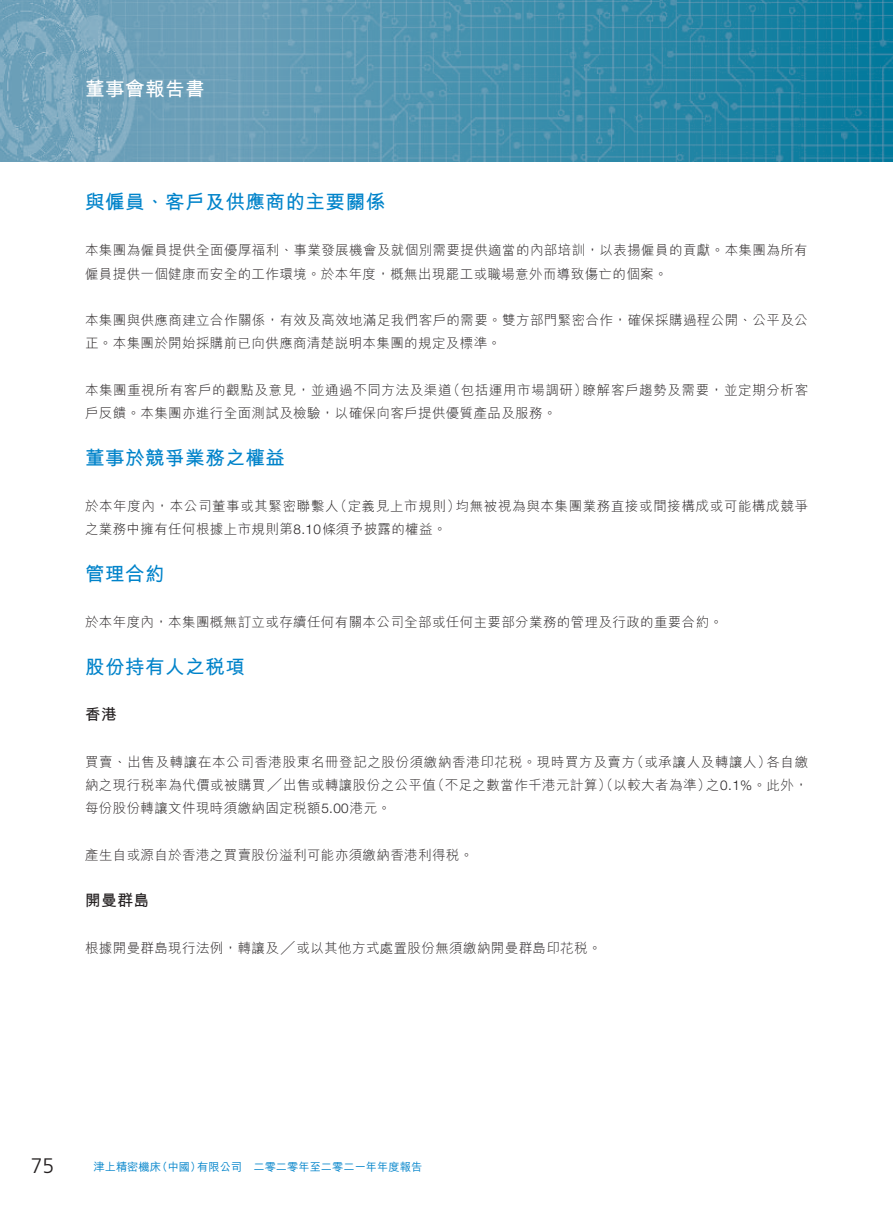
<style>
.page{position:relative;width:893px;height:1212px;background:#fff}
.page>*{position:absolute;margin:0;border:0;box-sizing:border-box;transform-origin:0 0}
.t1{font:300 21px "Frutiger LT Std";color:#231f20}
.t2{font:700 19.5px "M Hei HK";letter-spacing:.03em;color:#0083ca}
.t3{font:700 19.5px "M Hei HK";letter-spacing:.03em;color:#fff}
.t4{font:700 15.75px "M Hei HK";letter-spacing:.03em;color:#231f20}
.t5{font:300 13.5px/23.2px "M Hei HK";letter-spacing:.03em;color:#231f20}
.t6{font:500 11.25px "M Hei HK";color:#0083ca}
.s1{font-family:"Helvetica Neue LT Std"}
</style>
<div class="page">
<svg style="left:0;top:0;width:893px;height:162px"></svg>
<h2 class="t3" style="left:85px;top:74px;width:121px">董事會報告書</h2>
<h2 class="t2" style="left:85px;top:187px;width:302px">與僱員、客戶及供應商的主要關係</h2>
<p class="t5" style="left:85px;top:238px;width:724px">本集團為僱員提供全面優厚福利、事業發展機會及就個別需要提供適當的內部培訓，以表揚僱員的貢獻。本集團為所有僱員提供一個健康而安全的工作環境。於本年度，概無出現罷工或職場意外而導致傷亡的個案。</p>
<p class="t5" style="left:85px;top:308px;width:724px">本集團與供應商建立合作關係，有效及高效地滿足我們客戶的需要。雙方部門緊密合作，確保採購過程公開、公平及公正。本集團於開始採購前已向供應商清楚說明本集團的規定及標準。</p>
<p class="t5" style="left:583px;top:378px;width:227px">瞭解客戶趨勢及需要，並定期分析客</p>
<p class="t5" style="left:447px;top:378px;width:142px">（包括運用市場調研）</p>
<p class="t5" style="left:85px;top:378px;width:473px">本集團重視所有客戶的觀點及意見，並通過不同方法及渠道<br>戶反饋。本集團亦進行全面測試及檢驗，以確保向客戶提供優質產品及服務。</p>
<h2 class="t2" style="left:85px;top:443px;width:201px">董事於競爭業務之權益</h2>
<p class="t5" style="left:456px;top:494px;width:354px">均無被視為與本集團業務直接或間接構成或可能構成競爭</p>
<p class="t5" style="left:334px;top:494px;width:128px">（定義見上市規則）</p>
<p class="t5" style="left:85px;top:494px;width:363px">於本年度內，本公司董事或其緊密聯繫人<br>之業務中擁有任何根據上市規則第<span class="s1">8.10</span>條須予披露的權益。</p>
<h2 class="t2" style="left:85px;top:559px;width:81px">管理合約</h2>
<p class="t5" style="left:85px;top:610px;width:640px">於本年度內，本集團概無訂立或存續任何有關本公司全部或任何主要部分業務的管理及行政的重要合約。</p>
<h2 class="t2" style="left:85px;top:652px;width:161px">股份持有人之稅項</h2>
<p class="t4" style="left:85px;top:703px;width:33px">香港</p>
<p class="t5" style="left:630px;top:750px;width:142px">（或承讓人及轉讓人）</p>
<p class="t5" style="left:85px;top:750px;width:552px">買賣、出售及轉讓在本公司香港股東名冊登記之股份須繳納香港印花稅。現時買方及賣方</p>
<p class="t5" style="left:766px;top:750px;width:43px">各自繳</p>
<p class="t5" style="left:85px;top:773px;width:352px">納之現行稅率為代價或被購買╱出售或轉讓股份之公平值每份股份轉讓文件現時須繳納固定稅額<span class="s1">5.00</span>港元。</p>
<p class="t5" style="left:85px;top:843px;width:390px">產生自或源自於香港之買賣股份溢利可能亦須繳納香港利得稅。</p>
<p class="t4" style="left:85px;top:889px;width:66px">開曼群島</p>
<p class="t5" style="left:85px;top:936px;width:518px">根據開曼群島現行法例，轉讓及╱或以其他方式處置股份無須繳納開曼群島印花稅。</p>
<p class="t5" style="left:431px;top:773px;width:281px">（不足之數當作千港元計算）（以較大者為準）</p>
<p class="t5" style="left:706px;top:773px;width:104px">之<span class="s1">0.1%</span>。此外，</p>
<h1 class="t1" style="left:31px;top:1154px;width:25px">75</h1>
<p class="t6" style="left:94px;top:1158px;width:69px">津上精密機床</p>
<p class="t6" style="left:197px;top:1158px;width:46px">有限公司</p>
<p class="t6" style="left:157px;top:1158px;width:46px">（中國）</p>
<p class="t6" style="left:253px;top:1158px;width:170px">二零二零年至二零二一年年度報告</p>
</div>
